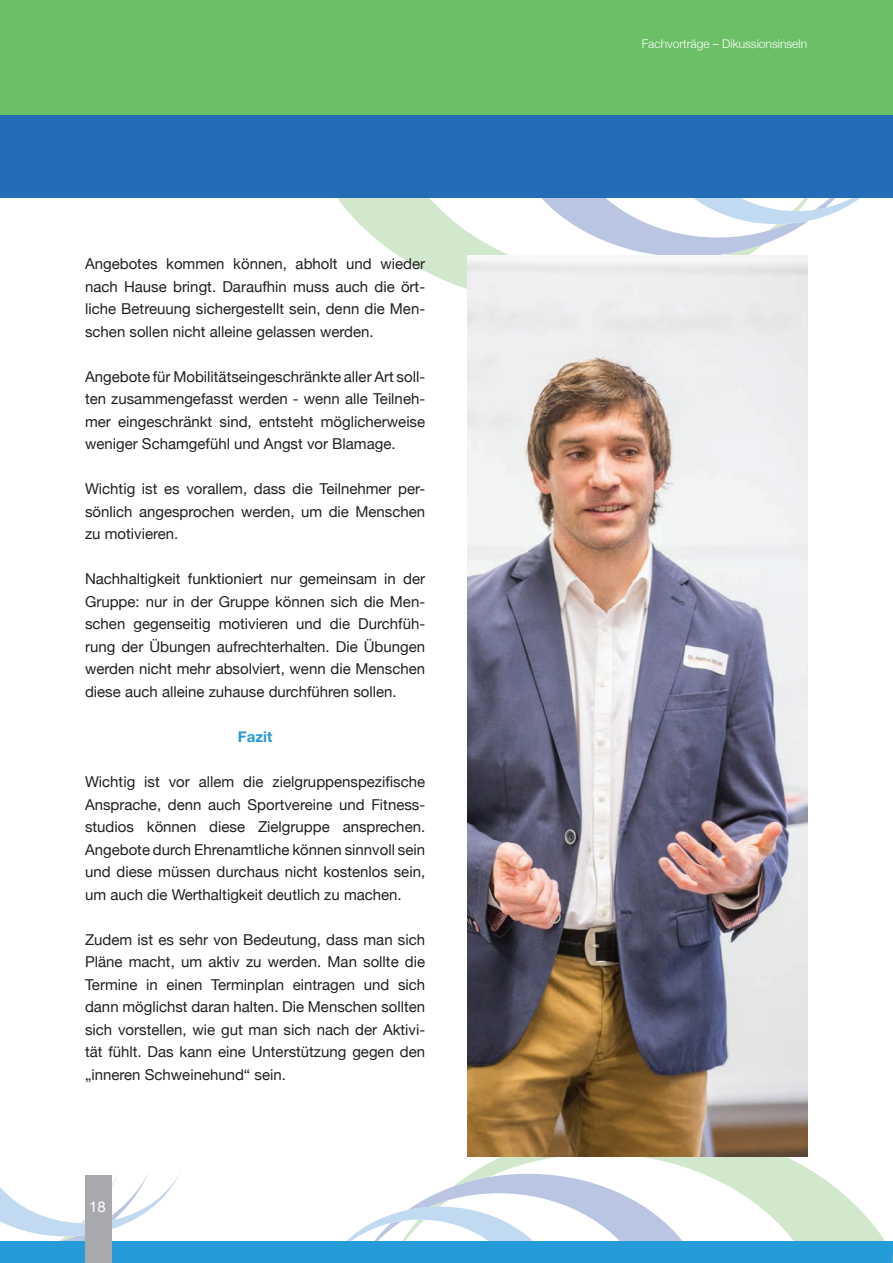
<style>
.page{position:relative;width:893px;height:1263px;background:#fff}
.page>*{position:absolute;margin:0;border:0;box-sizing:border-box;transform-origin:0 0}
.t1{font:15px/22.5px "Helvetica Neue";color:#231f20;text-align:justify}
.t2{font:700 15px "Helvetica Neue";color:#259bd7}
.t3{font:15px "Helvetica Neue";color:#fff}
.t4{font:300 12px "Helvetica Neue";color:#fff}
</style>
<div class="page">
<svg style="left:337px;top:198px;width:172px;height:108px"></svg>
<svg style="left:541px;top:198px;width:319px;height:57px"></svg>
<div style="left:0;top:83px;width:893px;height:115px;background:#226db6"></div>
<svg style="left:467px;top:1125px;width:418px;height:116px"></svg>
<svg style="left:892px;top:1241px;width:1px;height:22px"></svg>
<svg style="left:346px;top:1174px;width:351px;height:67px"></svg>
<div style="left:0;top:0;width:893px;height:115px;background:#6bc067"></div>
<svg style="left:0;top:1173px;width:180px;height:68px"></svg>
<div style="left:0;top:1241px;width:892px;height:22px;background:#259bd7"></div>
<div style="left:85px;top:1174px;width:26px;height:89px;background:#a8a9ad"></div>
<img style="left:468px;top:255px;width:340px;height:902px">
<p class="t1" style="left:85px;top:254px;width:342px">Angebotes kommen können, abholt und wieder nach Hause bringt. Daraufhin muss auch die ört&shy;liche Betreuung sichergestellt sein, denn die Men&shy;schen sollen nicht alleine gelassen werden.</p>
<p class="t1" style="left:85px;top:366px;width:342px">Angebote für Mobilitätseingeschränkte aller Art soll&shy;ten zusammengefasst werden - wenn alle Teilneh&shy;mer eingeschränkt sind, entsteht möglicherweise weniger Schamgefühl und Angst vor Blamage.</p>
<p class="t1" style="left:85px;top:479px;width:342px">Wichtig ist es vorallem, dass die Teilnehmer per&shy;sönlich angesprochen werden, um die Menschen zu motivieren.</p>
<p class="t1" style="left:85px;top:569px;width:342px">Nachhaltigkeit funktioniert nur gemeinsam in der Gruppe: nur in der Gruppe können sich die Men&shy;schen gegenseitig motivieren und die Durchfüh&shy;rung der Übungen aufrechterhalten. Die Übungen werden nicht mehr absolviert, wenn die Menschen diese auch alleine zuhause durchführen sollen.</p>
<p class="t2" style="left:238px;top:725px;width:36px">Fazit</p>
<p class="t1" style="left:85px;top:771px;width:342px">Wichtig ist vor allem die zielgruppenspezifische Ansprache, denn auch Sportvereine und Fitness&shy;studios können diese Zielgruppe ansprechen.<br>Angebote durch Ehrenamtliche können sinnvoll sein und diese müssen durchaus nicht kostenlos sein, um auch die Werthaltigkeit deutlich zu machen.</p>
<p class="t1" style="left:85px;top:929px;width:342px">Zudem ist es sehr von Bedeutung, dass man sich Pläne macht, um aktiv zu werden. Man sollte die Termine in einen Terminplan eintragen und sich dann möglichst daran halten. Die Menschen sollten sich vorstellen, wie gut man sich nach der Aktivi&shy;tät fühlt. Das kann eine Unterstützung gegen den „inneren Schweinehund“ sein.</p>
<p class="t3" style="left:89px;top:1196px;width:18px">18</p>
<p class="t4" style="left:642px;top:34px;width:167px">Fachvorträge – Dikussionsinseln</p>
</div>
